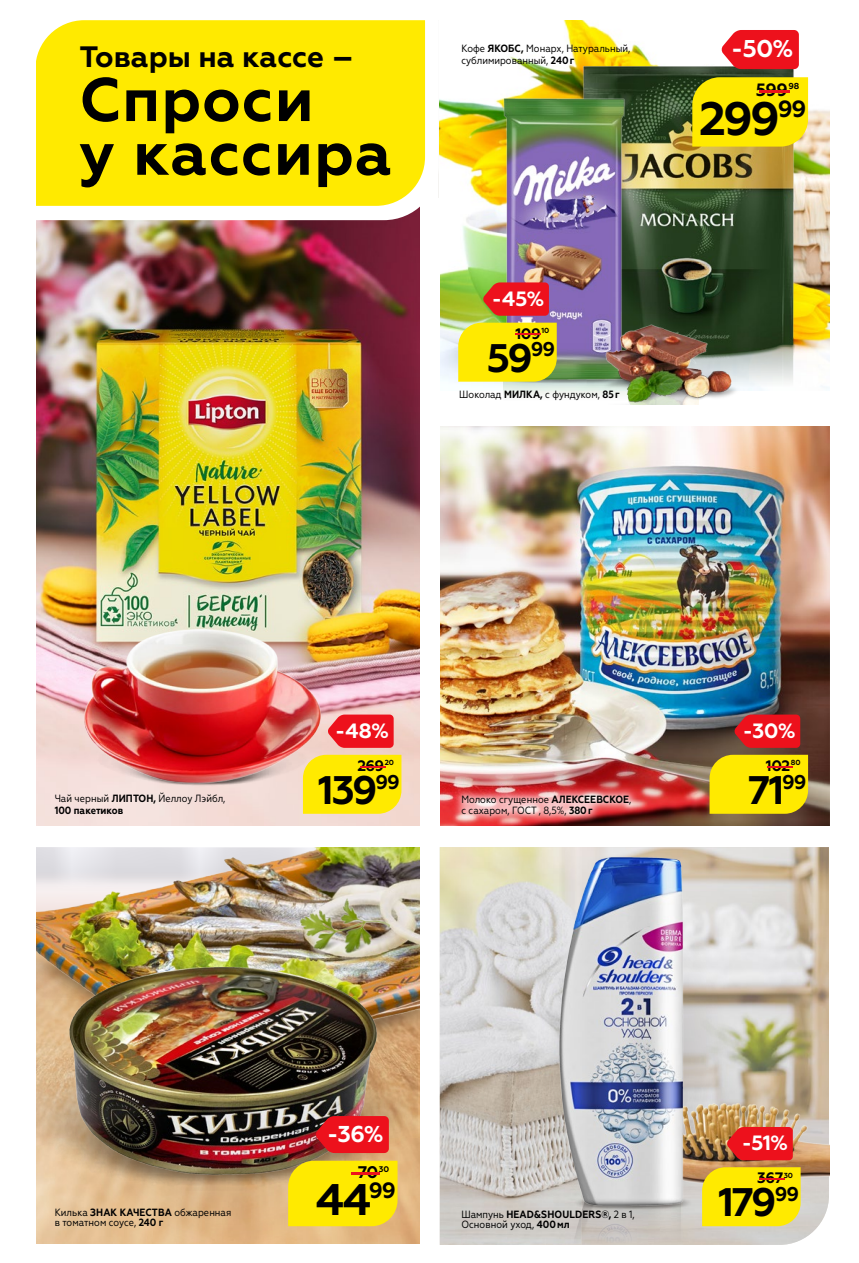
<style>
.page{position:relative;width:859px;height:1263px;background:#fff}
.page>*{position:absolute;margin:0;border:0;box-sizing:border-box;transform-origin:0 0}
.t1{font:700 61.35px/53.7px "Geometria";letter-spacing:.02em;color:#000}
.t2{font:700 46.8px "Geometria";color:#000}
.t3{font:700 44.25px "Geometria";color:#000}
.t4{font:700 39.75px "Geometria";letter-spacing:-.065em;color:#000}
.t5{font:700 29.55px "Geometria";color:#000}
.t6{font:700 24.3px "Geometria";color:#fff}
.t7{font:700 22.95px "Geometria";color:#fff}
.t8{font:700 20.7px "Geometria";color:#fff}
.t9{font:700 17.85px "Geometria";color:#000}
.t10{font:700 17.85px "Geometria";color:#ed111c;scale:5.5 1}
.t11{font:700 16.8px "Geometria";color:#000}
.t12{font:700 16.8px "Geometria";color:#ed111c;scale:5.5 1}
.t13{font:700 15.15px "Geometria";letter-spacing:-.03em;color:#000}
.t14{font:700 15.15px "Geometria";color:#ed111c;scale:5.5 1}
.t15{font:10.5px/10.5px "Geometria Narrow";color:#000}
.t16{font:700 8.7px "Geometria";color:#000}
.t17{font:700 8.1px "Geometria";color:#000}
.t18{font:700 7.35px "Geometria";letter-spacing:-.03em;color:#000}
.s1{font-weight:700}
.s2{font-size:15.15px;color:#ed111c}
</style>
<div class="page">
<img style="left:440px;top:426px;width:390px;height:400px">
<img style="left:439px;top:20px;width:391px;height:368px">
<img style="left:503px;top:383px;width:137px;height:45px">
<img style="left:36px;top:220px;width:383px;height:606px">
<div style="left:303px;top:755px;width:98px;height:59px;background:#ffea00"></div>
<svg style="left:328px;top:714px;width:66px;height:34px"></svg>
<img style="left:78px;top:733px;width:265px;height:59px">
<div style="left:709px;top:755px;width:99px;height:59px;background:#ffea00"></div>
<svg style="left:734px;top:714px;width:66px;height:34px"></svg>
<svg style="left:388px;top:20px;width:51px;height:200px"></svg>
<div style="left:36px;top:20px;width:389px;height:186px;background:#ffea00"></div>
<img style="left:84px;top:598px;width:240px;height:202px">
<div style="left:453px;top:786px;width:187px;height:39px;background:#fff;opacity:.75"></div>
<svg style="left:36px;top:1126px;width:383px;height:118px;fill:#e4bc8a"></svg>
<img style="left:36px;top:847px;width:384px;height:279px">
<img style="left:36px;top:978px;width:382px;height:237px">
<img style="left:53px;top:946px;width:340px;height:254px">
<img style="left:295px;top:883px;width:101px;height:87px">
<div style="left:288px;top:1161px;width:109px;height:65px;background:#ffea00"></div>
<svg style="left:315px;top:1116px;width:74px;height:37px"></svg>
<div style="left:420px;top:199px;width:20px;height:1064px;background:#fff"></div>
<div style="left:430px;top:405px;width:429px;height:20px;background:#fff"></div>
<img style="left:566px;top:367px;width:247px;height:38px">
<img style="left:566px;top:49px;width:247px;height:318px">
<img style="left:494px;top:96px;width:140px;height:287px">
<svg style="left:458px;top:323px;width:99px;height:59px"></svg>
<svg style="left:483px;top:282px;width:66px;height:34px"></svg>
<svg style="left:692px;top:77px;width:116px;height:70px"></svg>
<svg style="left:721px;top:30px;width:78px;height:39px"></svg>
<img style="left:596px;top:288px;width:152px;height:117px">
<img style="left:440px;top:847px;width:77px;height:398px">
<img style="left:728px;top:847px;width:101px;height:398px">
<svg style="left:519px;top:881px;width:226px;height:364px"></svg>
<img style="left:571px;top:1215px;width:123px;height:25px">
<img style="left:728px;top:1103px;width:101px;height:88px">
<div style="left:702px;top:1167px;width:99px;height:59px;background:#ffea00"></div>
<svg style="left:728px;top:1127px;width:65px;height:33px"></svg>
<img style="left:515px;top:847px;width:213px;height:368px">
<p class="t15" style="left:461px;top:44px;width:171px">Кофе <span class="s1">ЯКОБС,</span> Монарх, Натуральный,</p>
<p class="t5" style="left:79px;top:39px;width:277px">Товары на кассе –</p>
<p class="t15" style="left:461px;top:56px;width:115px">сублимированный, <span class="s1">240 г</span></p>
<p class="t1" style="left:79px;top:74px;width:314px">Cпроси<br>у кассира</p>
<p class="t8" style="left:492px;top:286px;width:54px">-45%</p>
<p class="t4" style="left:487px;top:334px;width:70px">59<sup>99</sup></p>
<p class="t18" style="left:507px;top:326px;width:43px"><span class="s2">-</span> 10</p>
<p class="t13" style="left:515px;top:324px;width:27px">109</p>
<p class="t15" style="left:459px;top:389px;width:162px">Шоколад <span class="s1">МИЛКА,</span> с фундуком, <span class="s1">85 г</span></p>
<p class="t6" style="left:731px;top:34px;width:64px">-50%</p>
<p class="t16" style="left:788px;top:81px;width:12px">98</p>
<p class="t9" style="left:756px;top:79px;width:34px">599</p>
<p class="t10" style="left:750px;top:79px;width:10px">-</p>
<p class="t2" style="left:699px;top:91px;width:109px">299<sup>99</sup></p>
<p class="t15" style="left:55px;top:792px;width:172px;line-height:12px">Чай черный <span class="s1">ЛИПТОН,</span> Йеллоу Лэйбл,<br><span class="s1">100 пакетиков</span></p>
<p class="t8" style="left:335px;top:718px;width:55px">-48%</p>
<p class="t4" style="left:318px;top:766px;width:83px">139<sup>99</sup></p>
<p class="t18" style="left:385px;top:758px;width:11px">20</p>
<p class="t13" style="left:357px;top:756px;width:28px">269</p>
<p class="t14" style="left:352px;top:756px;width:9px">-</p>
<p class="t15" style="left:461px;top:794px;width:172px">Молоко сгущенное <span class="s1">АЛЕКСЕЕВСКОЕ</span>, с сахаром, ГОСТ , 8,5%, <span class="s1">380 г</span></p>
<p class="t8" style="left:743px;top:718px;width:54px">-30%</p>
<p class="t4" style="left:748px;top:766px;width:60px">71<sup>99</sup></p>
<p class="t18" style="left:791px;top:758px;width:11px">80</p>
<p class="t13" style="left:766px;top:756px;width:26px">102</p>
<p class="t14" style="left:759px;top:756px;width:9px">-</p>
<p class="t15" style="left:55px;top:1207px;width:178px">Килька <span class="s1">ЗНАК КАЧЕСТВА</span> обжаренная в томатном соусе, <span class="s1">240 г</span></p>
<p class="t7" style="left:327px;top:1120px;width:58px">-36%</p>
<p class="t17" style="left:379px;top:1164px;width:12px">30</p>
<p class="t11" style="left:358px;top:1162px;width:22px">70</p>
<p class="t12" style="left:343px;top:1162px;width:10px">-</p>
<p class="t3" style="left:316px;top:1173px;width:81px">44<sup>99</sup></p>
<p class="t15" style="left:461px;top:1209px;width:175px">Шампунь <span class="s1">HEAD&amp;SHOULDERS®,</span> 2 в 1,<br>Основной уход, <span class="s1">400 мл</span></p>
<p class="t8" style="left:742px;top:1131px;width:48px">-51%</p>
<p class="t4" style="left:718px;top:1179px;width:82px">179<sup>99</sup></p>
<p class="t18" style="left:784px;top:1171px;width:11px">30</p>
<p class="t13" style="left:757px;top:1169px;width:28px">367</p>
<p class="t14" style="left:751px;top:1169px;width:9px">-</p>
<p class="t15" style="left:700px;top:1194px;width:94px">Шампунь <span class="s1">ФРУКТИС</span></p>
</div>
